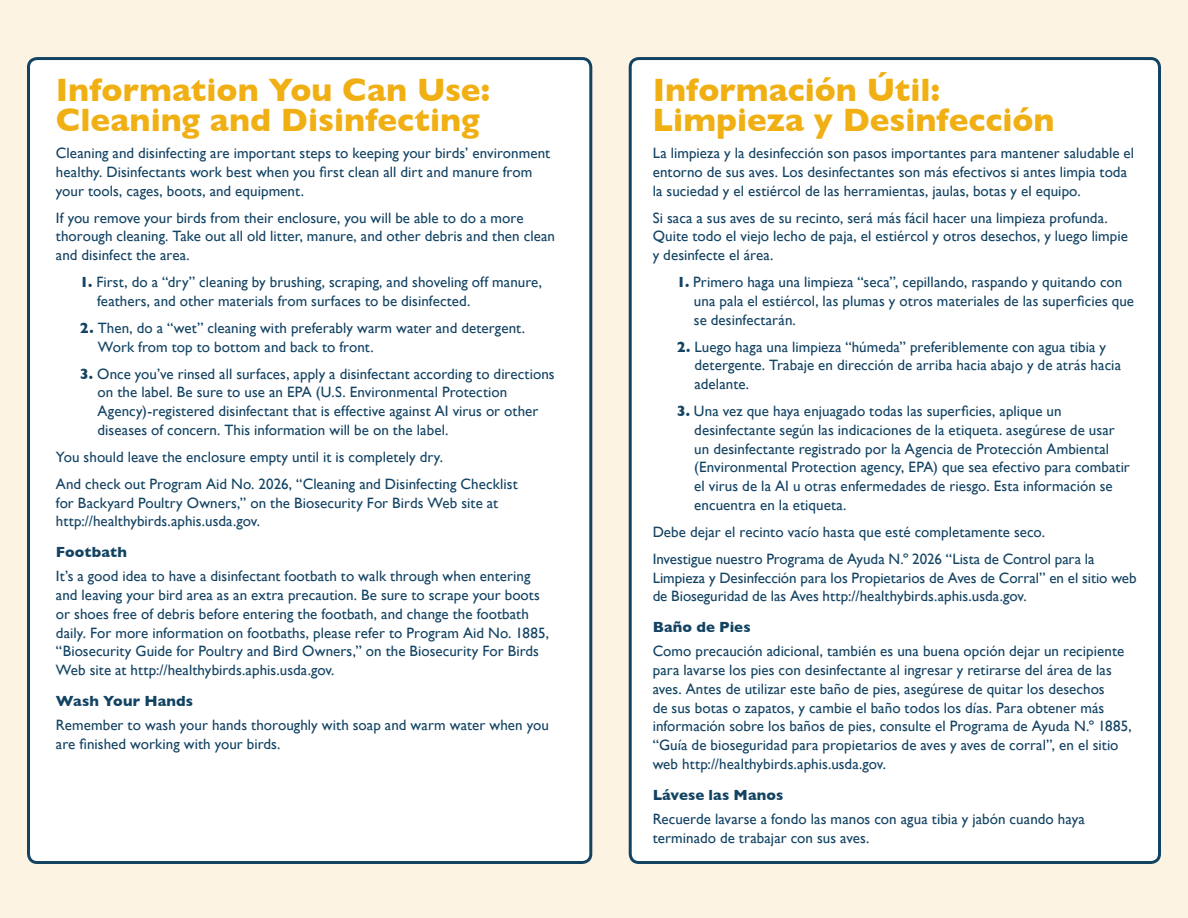
<style>
.page{position:relative;width:1188px;height:918px;background:#fdf3e2}
.page>*{position:absolute;margin:0;border:0;box-sizing:border-box;transform-origin:0 0}
.t1{font:700 33px/30px "Gill Sans";color:#f0af13}
.t2{font:15px/18.8px "Gill Sans";letter-spacing:.005em;color:#134363}
.t3{font:15px/18.8px "Gill Sans";letter-spacing:-.015em;color:#134363}
.t4{font:700 15px "Gill Sans";color:#134363}
.s1{font-weight:700}
</style>
<div class="page">
<div style="left:630px;top:59px;width:529px;height:803px;background:#fff;border-radius:9px"></div>
<div style="left:629px;top:57px;width:532px;height:807px;border:3px solid #134363;border-radius:9px"></div>
<div style="left:28px;top:59px;width:563px;height:803px;background:#fff;border-radius:9px"></div>
<div style="left:27px;top:57px;width:565px;height:807px;border:3px solid #134363;border-radius:9px"></div>
<h1 class="t1" style="left:56px;top:75px;width:436px">I nformation You Can Use:<br>Cleaning and Disinfecting</h1>
<p class="t2" style="left:56px;top:144px;width:496px">Cleaning and disinfecting are important steps to keeping your birds’ environment healthy. Disinfectants work best when you first clean all dirt and manure from your tools, cages, boots, and equipment.</p>
<p class="t3" style="left:56px;top:208px;width:501px">If you remove your birds from their enclosure, you will be able to do a more thorough cleaning. Take out all old litter, manure, and other debris and then clean and disinfect the area.</p>
<p class="t2" style="left:97px;top:273px;width:446px;text-indent:-17px"><span class="s1">1.</span> First, do a “dry” cleaning by brushing, scraping, and shoveling off manure, feathers, and other materials from surfaces to be disinfected.</p>
<p class="t2" style="left:98px;top:318px;width:429px;text-indent:-18px"><span class="s1">2.</span> Then, do a “wet” cleaning with preferably warm water and detergent.<br>Work from top to bottom and back to front.</p>
<p class="t2" style="left:98px;top:364px;width:459px;text-indent:-18px"><span class="s1">3.</span> O nce you’ve rinsed all surfaces, apply a disinfectant according to directions on the label. Be sure to use an EPA (U.S. Environmental Protection Agency)-registered disinfectant that is effective against AI virus or other diseases of concern. This information will be on the label.</p>
<p class="t2" style="left:56px;top:443px;width:463px;line-height:27px">You should leave the enclosure empty until it is completely dry.<br>And check out Program Aid N o. 2026, “Cleaning and Disinfecting Checklist</p>
<p class="t2" style="left:56px;top:493px;width:444px">for Backyard Poultry Owners,” on the Biosecurity For Birds Web site at http://healthybirds.aphis.usda.gov.</p>
<p class="t4" style="left:56px;top:544px;width:72px">Footbath</p>
<p class="t2" style="left:56px;top:567px;width:495px">It’s a good idea to have a disinfectant footbath to walk through when entering and leaving your bird area as an extra precaution. Be sure to scrape your boots or shoes free of debris before entering the footbath, and change the footbath daily. For more information on footbaths, please refer to Program Aid N o. 1885, “Biosecurity Guide for Poultry and Bird Owners,” on the Biosecurity For Birds Web site at http://healthybirds.aphis.usda.gov.</p>
<p class="t4" style="left:56px;top:692px;width:139px">Wash Your H ands</p>
<p class="t2" style="left:56px;top:715px;width:494px">Remember to wash your hands thoroughly with soap and warm water when you are finished working with your birds.</p>
<h1 class="t1" style="left:653px;top:75px;width:403px">I nformación Útil:<br>Limpieza y Desinfección</h1>
<p class="t2" style="left:653px;top:144px;width:483px">La limpieza y la desinfección son pasos importantes para mantener saludable el entorno de sus aves. Los desinfectantes son más efectivos si antes limpia toda la suciedad y el estiércol de las herramientas, jaulas, botas y el equipo.</p>
<p class="t2" style="left:653px;top:208px;width:477px">Si saca a sus aves de su recinto, será más fácil hacer una limpieza profunda.<br>Quite todo el viejo lecho de paja, el estiércol y otros desechos, y luego limpie y desinfecte el área.</p>
<p class="t2" style="left:694px;top:273px;width:442px;text-indent:-17px"><span class="s1">1.</span> Primero haga una limpieza “seca”, cepillando, raspando y quitando con una pala el estiércol, las plumas y otros materiales de las superficies que se desinfectarán.</p>
<p class="t2" style="left:695px;top:337px;width:428px;text-indent:-18px"><span class="s1">2.</span> Luego haga una limpieza “húmeda” preferiblemente con agua tibia y detergente. Trabaje en dirección de arriba hacia abajo y de atrás hacia adelante.</p>
<p class="t2" style="left:694px;top:402px;width:437px;text-indent:-18px"><span class="s1">3.</span> Una vez que haya enjuagado todas las superficies, aplique un desinfectante según las indicaciones de la etiqueta. asegúrese de usar un desinfectante registrado por la Agencia de Protección Ambiental (Environmental Protection agency, EPA) que sea efectivo para combatir el virus de la AI u otras enfermedades de riesgo. Esta información se encuentra en la etiqueta.</p>
<p class="t2" style="left:653px;top:518px;width:444px;line-height:27px">Debe dejar el recinto vacío hasta que esté completamente seco.<br>I nvestigue nuestro Programa de Ayuda N .º 2026 “Lista de Control para la</p>
<p class="t2" style="left:653px;top:568px;width:485px">Limpieza y Desinfección para los Propietarios de Aves de Corral” en el sitio web de Bioseguridad de las Aves http://healthybirds.aphis.usda.gov.</p>
<p class="t4" style="left:653px;top:619px;width:99px">Baño de Pies</p>
<p class="t2" style="left:653px;top:642px;width:481px">Como precaución adicional, también es una buena opción dejar un recipiente para lavarse los pies con desinfectante al ingresar y retirarse del área de las aves. Antes de utilizar este baño de pies, asegúrese de quitar los desechos<br>de sus botas o zapatos, y cambie el baño todos los días. Para obtener más información sobre los baños de pies, consulte el Programa de Ayuda N.º 1885, “Guía de bioseguridad para propietarios de aves y aves de corral”, en el sitio web http://healthybirds.aphis.usda.gov.</p>
<p class="t4" style="left:653px;top:786px;width:132px">Lávese las M anos</p>
<p class="t2" style="left:653px;top:809px;width:434px">Recuerde lavarse a fondo las manos con agua tibia y jabón cuando haya terminado de trabajar con sus aves.</p>
</div>
